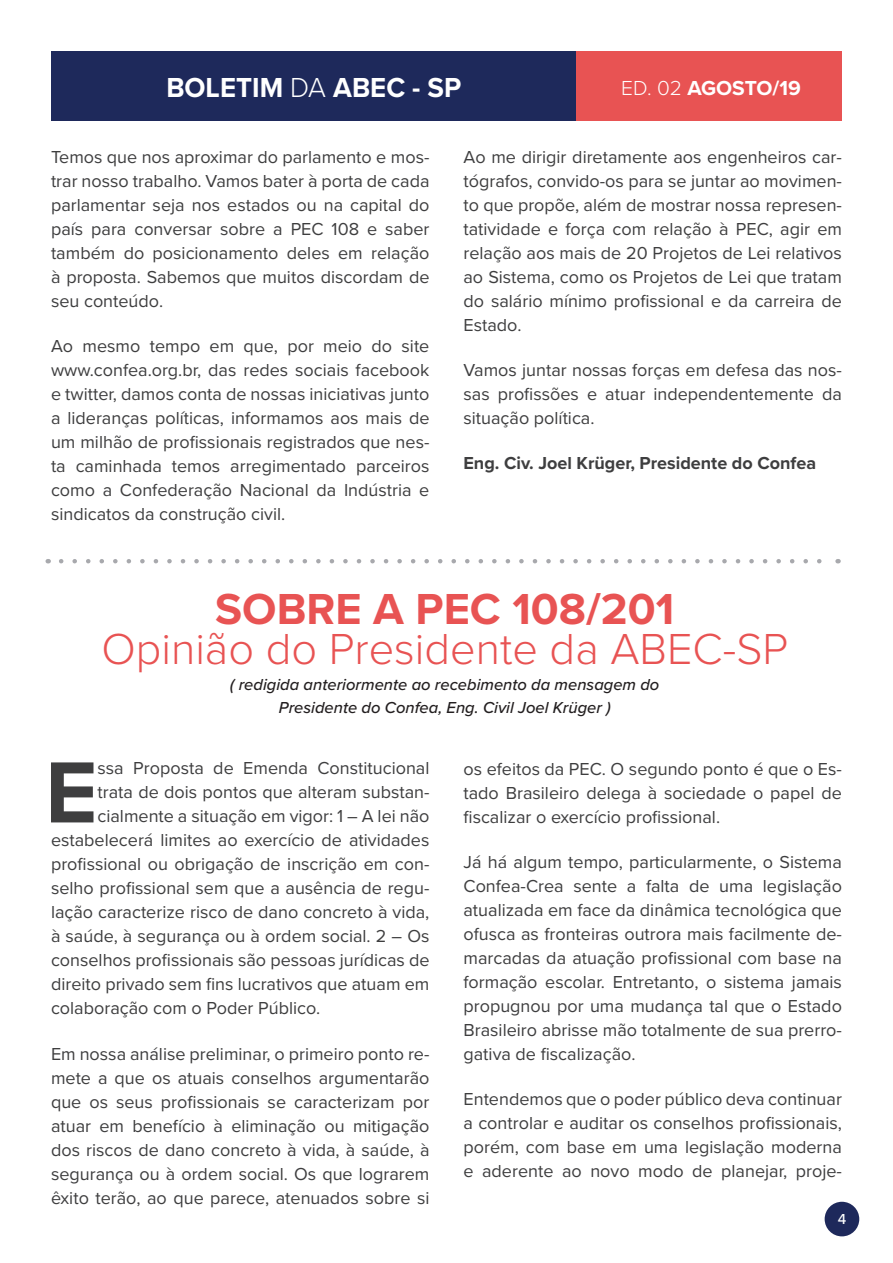
<style>
.page{position:relative;width:893px;height:1263px;background:#fff}
.page>*{position:absolute;margin:0;border:0;box-sizing:border-box;transform-origin:0 0}
.t1{font:700 90px "Proxima Nova";color:#3e3e3f}
.t2{font:300 45px "Proxima Nova";color:#e85353}
.t3{font:700 45px "Proxima Nova";color:#e85353}
.t4{font:700 28.5px "Proxima Nova";color:#fff}
.t5{font:700 21px "Proxima Nova";letter-spacing:-.005em;color:#fff}
.t6{font:18px/24px "Proxima Nova";color:#3e3e3f;text-align:justify}
.t7{font:700 18px "Proxima Nova";color:#3e3e3f}
.t8{font:italic 500 16.5px/22.8px "Proxima Nova";color:#231f20;text-align:center}
.t9{font:500 15px "Proxima Nova";color:#fff}
.s1{font-weight:300}
</style>
<div class="page">
<div style="left:825px;top:1202px;width:34px;height:34px;background:#1e295b;border-radius:50%"></div>
<div style="left:51px;top:51px;width:526px;height:70px;background:#1e295b"></div>
<div style="left:577px;top:51px;width:265px;height:70px;background:#e85353"></div>
<svg style="left:61px;top:559px;width:761px;height:4px"></svg>
<h3 class="t4" style="left:166px;top:66px;width:296px">BOLETIM <span class="s1">DA</span> ABEC - SP</h3>
<p class="t5" style="left:621px;top:72px;width:181px"><span class="s1">ED. 02</span> AGOSTO/19</p>
<p class="t6" style="left:51px;top:144px;width:380px">Temos que nos aproximar do parlamento e mos&shy;trar nosso trabalho. Vamos bater à porta de cada parlamentar seja nos estados ou na capital do país para conversar sobre a PEC 108 e saber também do posicionamento deles em relação à proposta. Sabemos que muitos discordam de seu conteúdo.</p>
<p class="t6" style="left:51px;top:333px;width:380px">Ao mesmo tempo em que, por meio do site www.confea.org.br, das redes sociais facebook e twitter, damos conta de nossas iniciativas junto a lideranças políticas, informamos aos mais de um milhão de profissionais registrados que nes&shy;ta caminhada temos arregimentado parceiros como a Confederação Nacional da Indústria e sindicatos da construção civil.</p>
<p class="t6" style="left:463px;top:144px;width:380px">Ao me dirigir diretamente aos engenheiros car&shy;tógrafos, convido-os para se juntar ao movimen&shy;to que propõe, além de mostrar nossa represen&shy;tatividade e força com relação à PEC, agir em relação aos mais de 20 Projetos de Lei relativos ao Sistema, como os Projetos de Lei que tratam do salário mínimo profissional e da carreira de Estado.</p>
<p class="t6" style="left:463px;top:357px;width:380px">Vamos juntar nossas forças em defesa das nos&shy;sas profissões e atuar independentemente da situação política.</p>
<p class="t7" style="left:463px;top:450px;width:354px">Eng. Civ. Joel Krüger, Presidente do Confea</p>
<h2 class="t3" style="left:215px;top:575px;width:460px">SOBRE A PEC 108/201</h2>
<h2 class="t2" style="left:101px;top:616px;width:688px">Opinião do Presidente da ABEC-SP</h2>
<p class="t8" style="left:230px;top:673px;width:431px">( redigida anteriormente ao recebimento da mensagem do<br>Presidente do Confea, Eng. Civil Joel Krüger )</p>
<h1 class="t1" style="left:45px;top:725px;width:54px">E</h1>
<p class="t6" style="left:98px;top:756px;width:333px">ssa Proposta de Emenda Constitucional</p>
<p class="t6" style="left:98px;top:780px;width:333px">trata de dois pontos que alteram substan-</p>
<p class="t6" style="left:98px;top:804px;width:333px">cialmente a situação em vigor: 1 – A lei não</p>
<p class="t6" style="left:51px;top:828px;width:380px">estabelecerá limites ao exercício de atividades</p>
<p class="t6" style="left:51px;top:852px;width:380px">profissional ou obrigação de inscrição em con-</p>
<p class="t6" style="left:51px;top:876px;width:380px">selho profissional sem que a ausência de regu-</p>
<p class="t6" style="left:51px;top:900px;width:380px">lação caracterize risco de dano concreto à vida,</p>
<p class="t6" style="left:51px;top:924px;width:380px">à saúde, à segurança ou à ordem social. 2 – Os</p>
<p class="t6" style="left:51px;top:948px;width:380px">conselhos profissionais são pessoas jurídicas de</p>
<p class="t6" style="left:51px;top:972px;width:380px">direito privado sem fins lucrativos que atuam em</p>
<p class="t6" style="left:51px;top:995px;width:271px">colaboração com o Poder Público.</p>
<p class="t6" style="left:51px;top:1041px;width:380px">Em nossa análise preliminar, o primeiro ponto re&shy;mete a que os atuais conselhos argumentarão que os seus profissionais se caracterizam por atuar em benefício à eliminação ou mitigação dos riscos de dano concreto à vida, à saúde, à segurança ou à ordem social. Os que lograrem êxito terão, ao que parece, atenuados sobre si</p>
<p class="t6" style="left:463px;top:756px;width:380px">os efeitos da PEC. O segundo ponto é que o Es&shy;tado Brasileiro delega à sociedade o papel de fiscalizar o exercício profissional.</p>
<p class="t6" style="left:463px;top:849px;width:380px">Já há algum tempo, particularmente, o Sistema Confea-Crea sente a falta de uma legislação atualizada em face da dinâmica tecnológica que ofusca as fronteiras outrora mais facilmente de&shy;marcadas da atuação profissional com base na formação escolar. Entretanto, o sistema jamais propugnou por uma mudança tal que o Estado Brasileiro abrisse mão totalmente de sua prerro&shy;gativa de fiscalização.</p>
<p class="t6" style="left:463px;top:1086px;width:380px">Entendemos que o poder público deva continuar a controlar e auditar os conselhos profissionais, porém, com base em uma legislação moderna e aderente ao novo modo de planejar, proje-</p>
<p class="t9" style="left:838px;top:1207px;width:10px">4</p>
</div>
